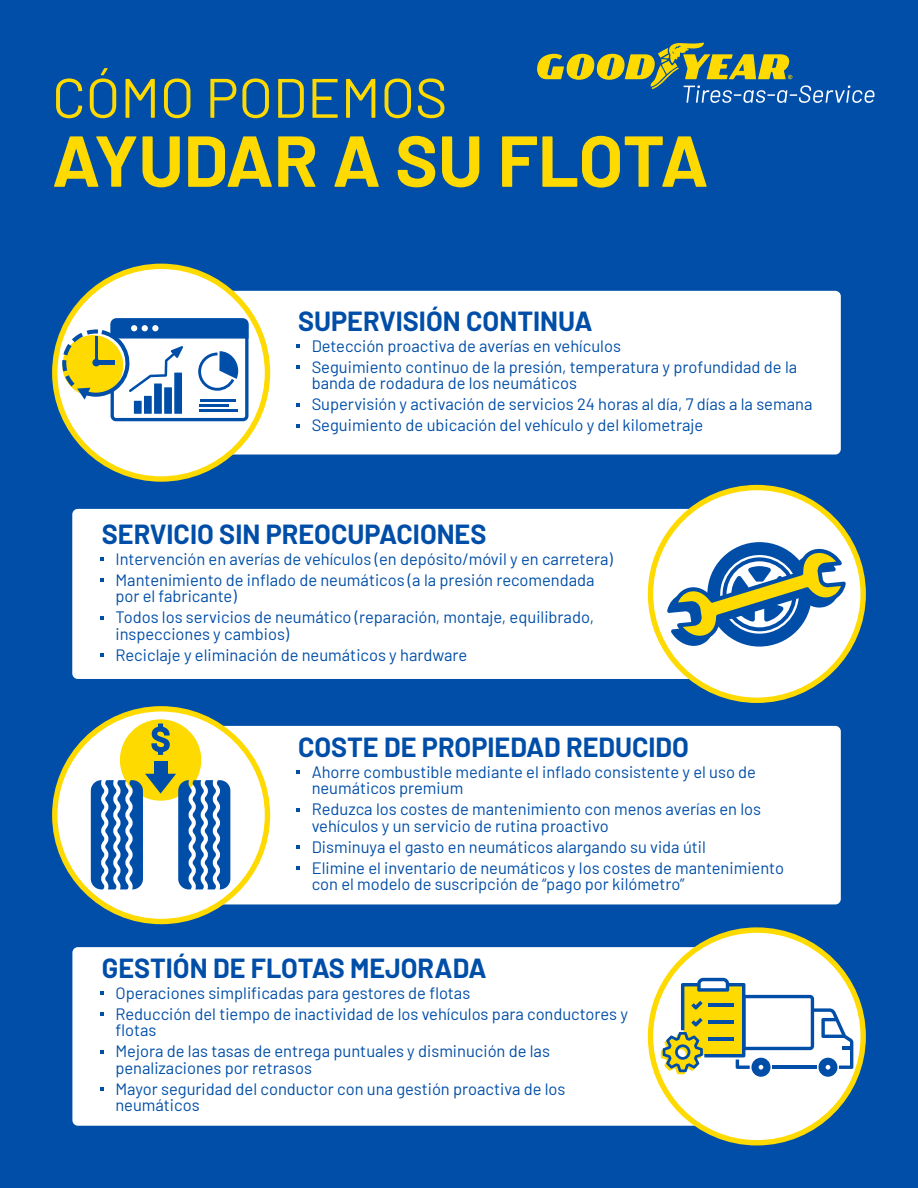
<style>
.page{position:relative;width:918px;height:1188px;background:#004ea8}
.page>*{position:absolute;margin:0;border:0;box-sizing:border-box;transform-origin:0 0}
.t1{font:700 72px "Barlow";letter-spacing:-.005em;color:#feda00}
.t2{font:55.5px "Barlow";color:#feda00}
.t3{font:700 27px "Barlow";color:#004ea8}
.Bullets{font:16.5px/16.5px "Barlow";color:#004ea8}
</style>
<div class="page">
<div style="left:161px;top:291px;width:680px;height:164px;background:#fff;border-radius:6px"></div>
<svg style="left:52px;top:264px;width:218px;height:218px;fill:#fff"></svg>
<svg style="left:62px;top:318px;width:186px;height:103px"></svg>
<svg style="left:296px;top:344px;width:4px;height:4px"></svg>
<svg style="left:296px;top:365px;width:4px;height:4px"></svg>
<svg style="left:296px;top:403px;width:4px;height:4px"></svg>
<svg style="left:296px;top:424px;width:4px;height:4px"></svg>
<div style="left:161px;top:726px;width:680px;height:178px;background:#fff;border-radius:6px"></div>
<svg style="left:52px;top:706px;width:218px;height:218px;fill:#fff"></svg>
<div style="left:120px;top:719px;width:81px;height:82px;background:#feda00;border-radius:50%"></div>
<svg style="left:151px;top:724px;width:19px;height:31px"></svg>
<div style="left:154px;top:762px;width:13px;height:16px;background:#004ea8"></div>
<svg style="left:91px;top:774px;width:139px;height:115px"></svg>
<svg style="left:296px;top:770px;width:4px;height:4px"></svg>
<svg style="left:296px;top:808px;width:4px;height:4px"></svg>
<svg style="left:296px;top:845px;width:4px;height:4px"></svg>
<svg style="left:296px;top:866px;width:4px;height:4px"></svg>
<div style="left:72px;top:509px;width:681px;height:170px;background:#fff;border-radius:6px"></div>
<svg style="left:648px;top:485px;width:218px;height:218px;fill:#fff"></svg>
<svg style="left:667px;top:542px;width:179px;height:105px"></svg>
<svg style="left:100px;top:557px;width:4px;height:4px"></svg>
<svg style="left:100px;top:578px;width:4px;height:4px"></svg>
<svg style="left:100px;top:616px;width:4px;height:4px"></svg>
<svg style="left:100px;top:653px;width:4px;height:4px"></svg>
<div style="left:72px;top:947px;width:681px;height:179px;background:#fff;border-radius:6px"></div>
<svg style="left:648px;top:927px;width:218px;height:218px;fill:#fff"></svg>
<svg style="left:661px;top:978px;width:192px;height:99px"></svg>
<svg style="left:100px;top:992px;width:4px;height:3px"></svg>
<svg style="left:100px;top:1013px;width:4px;height:3px"></svg>
<svg style="left:100px;top:1050px;width:4px;height:4px"></svg>
<svg style="left:100px;top:1087px;width:4px;height:4px"></svg>
<svg style="left:537px;top:43px;width:337px;height:60px"></svg>
<p class="t2" style="left:52px;top:58px;width:397px">CÓMO PODEMOS</p>
<p class="t1" style="left:52px;top:108px;width:658px">AYUDAR A SU FLOTA</p>
<p class="t3" style="left:298px;top:301px;width:296px">SUPERVISIÓN CONTINUA</p>
<p class="Bullets" style="left:312px;top:336px;width:311px">Detección proactiva de averías en vehículos</p>
<p class="Bullets" style="left:312px;top:357px;width:487px">Seguimiento continuo de la presión, temperatura y profundidad de la banda de rodadura de los neumáticos</p>
<p class="Bullets" style="left:312px;top:395px;width:502px">Supervisión y activación de servicios 24 horas al día, 7 días a la semana</p>
<p class="Bullets" style="left:312px;top:416px;width:393px">Seguimiento de ubicación del vehículo y del kilometraje</p>
<p class="t3" style="left:102px;top:514px;width:386px">SERVICIO SIN PREOCUPACIONES</p>
<p class="Bullets" style="left:115px;top:549px;width:499px">Intervención en averías de vehículos (en depósito/móvil y en carretera)</p>
<p class="Bullets" style="left:115px;top:570px;width:481px">Mantenimiento de inflado de neumáticos (a la presión recomendada por el fabricante)</p>
<p class="Bullets" style="left:115px;top:608px;width:480px">Todos los servicios de neumático (reparación, montaje, equilibrado, inspecciones y cambios)</p>
<p class="Bullets" style="left:115px;top:645px;width:353px">Reciclaje y eliminación de neumáticos y hardware</p>
<p class="t3" style="left:298px;top:727px;width:392px">COSTE DE PROPIEDAD REDUCIDO</p>
<p class="Bullets" style="left:312px;top:762px;width:446px">Ahorre combustible mediante el inflado consistente y el uso de neumáticos premium</p>
<p class="Bullets" style="left:312px;top:800px;width:451px">Reduzca los costes de mantenimiento con menos averías en los vehículos y un servicio de rutina proactivo</p>
<p class="Bullets" style="left:312px;top:837px;width:396px">Disminuya el gasto en neumáticos alargando su vida útil</p>
<p class="Bullets" style="left:312px;top:858px;width:474px">Elimine el inventario de neumáticos y los costes de mantenimiento con el modelo de suscripción de “pago por kilómetro”</p>
<p class="t3" style="left:102px;top:948px;width:386px">GESTIÓN DE FLOTAS MEJORADA</p>
<p class="Bullets" style="left:115px;top:983px;width:356px">Operaciones simplificadas para gestores de flotas</p>
<p class="Bullets" style="left:115px;top:1004px;width:514px">Reducción del tiempo de inactividad de los vehículos para conductores y flotas</p>
<p class="Bullets" style="left:115px;top:1042px;width:436px">Mejora de las tasas de entrega puntuales y disminución de las penalizaciones por retrasos</p>
<p class="Bullets" style="left:115px;top:1079px;width:452px">Mayor seguridad del conductor con una gestión proactiva de los neumáticos</p>
</div>
